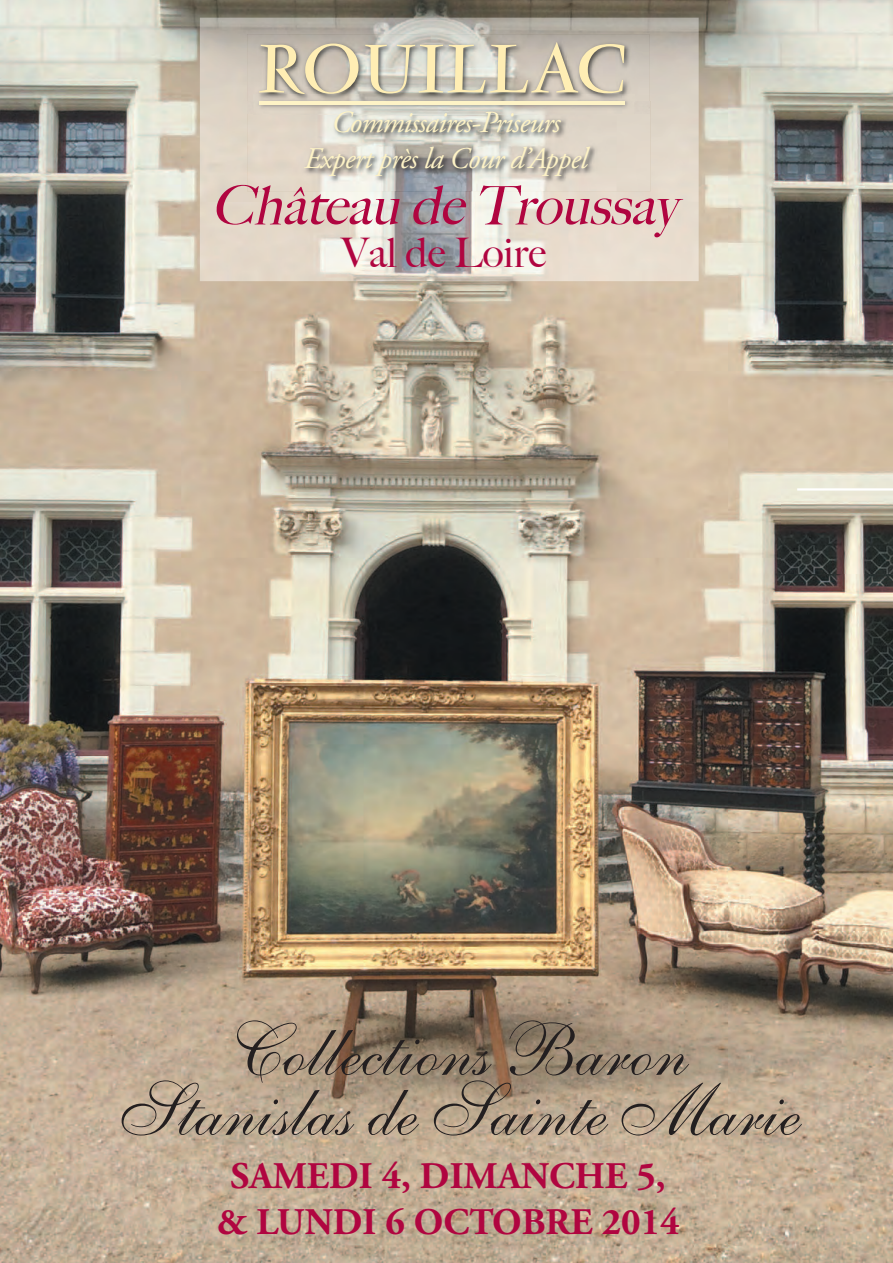
<style>
.page{position:relative;width:893px;height:1263px;background:#fff}
.page>*{position:absolute;margin:0;border:0;box-sizing:border-box;transform-origin:0 0}
.t1{font:75px/60px "Shelley Allegro Script";color:#231f20;text-align:center}
.t2{font:italic 500 53.85px "Big Caslon";color:#b00540}
.t3{font:500 40.65px "Big Caslon";color:#b00540}
.t4{font:700 37.5px/46px "Adobe Garamond Pro";color:#b00540;text-align:center}
.t5{font:italic 30px/36px "Adobe Garamond Pro";letter-spacing:-.025em;color:#fef3c6;text-align:center}
</style>
<div class="page">
<img style="left:0;top:0;width:893px;height:1263px">
<img style="left:200px;top:18px;width:499px;height:263px">
<img style="left:247px;top:101px;width:404px;height:90px">
<img style="left:247px;top:185px;width:83px;height:6px">
<img style="left:253px;top:114px;width:381px;height:1px">
<img style="left:338px;top:114px;width:87px;height:1px">
<img style="left:247px;top:34px;width:402px;height:80px">
<img style="left:634px;top:101px;width:15px;height:13px">
<svg style="left:247px;top:101px;width:6px;height:13px"></svg>
<img style="left:340px;top:111px;width:85px;height:3px">
<svg style="left:259px;top:44px;width:100px;height:50px;background:#cdc2a9"></svg>
<svg style="left:365px;top:42px;width:259px;height:51px;background:#cfc8b4"></svg>
<img style="left:781px;top:489px;width:112px;height:84px">
<hr style="left:797px;top:488px;width:96px;height:3px;background:#fff">
<p class="t5" style="left:304px;top:107px;width:285px">Commissaires-Priseurs<br>Expert près la Cour d’Appel</p>
<h2 class="t2" style="left:211px;top:174px;width:466px">Château de Troussay</h2>
<h3 class="t3" style="left:342px;top:229px;width:206px">Val de Loire</h3>
<h1 class="t1" style="left:108px;top:1031px;width:682px">Collections Baron<br>Stanislas de Sainte Marie</h1>
<p class="t4" style="left:216px;top:1156px;width:465px">SAMEDI 4, DIMANCHE 5, &amp; LUNDI 6 OCTOBRE 2014</p>
</div>
